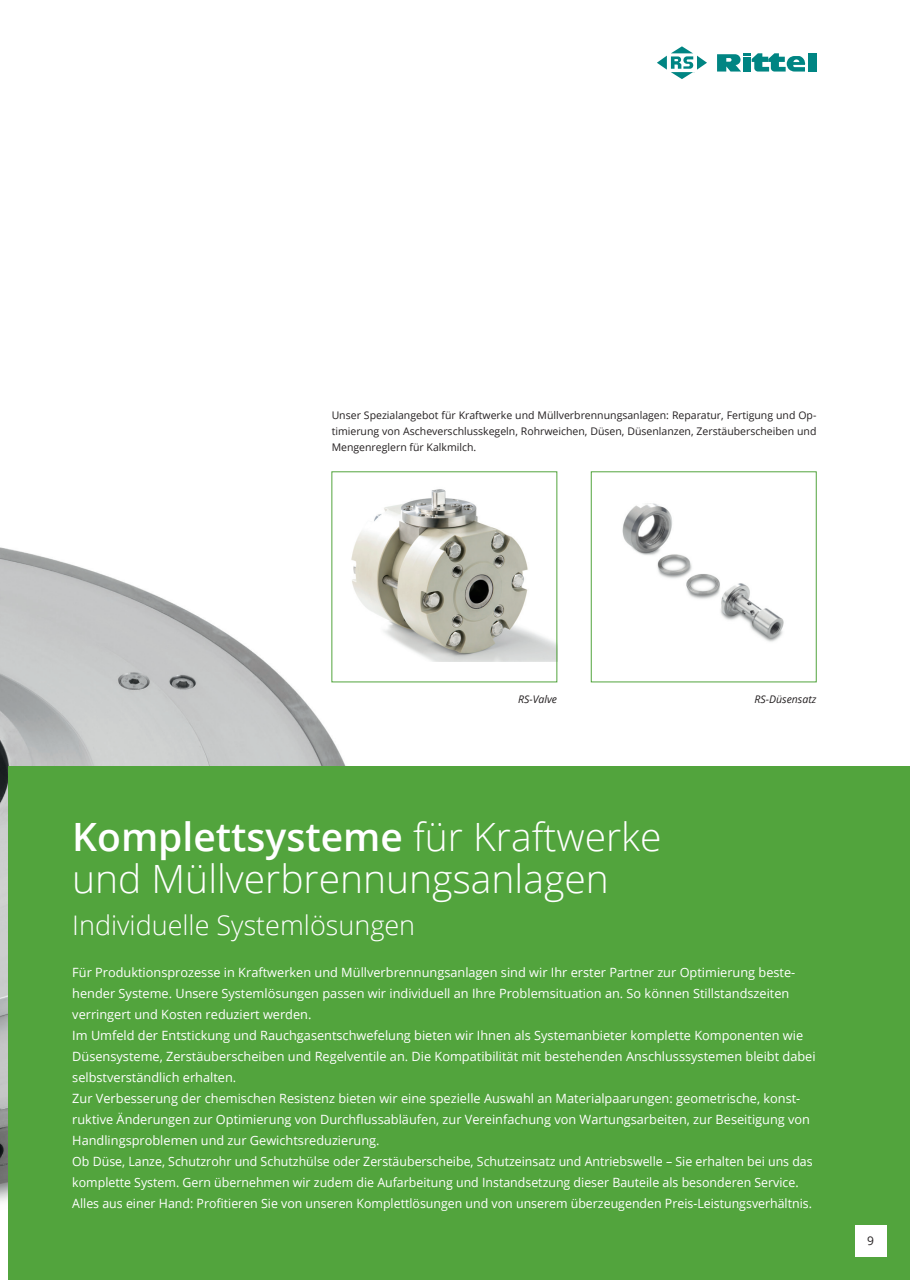
<style>
.page{position:relative;width:910px;height:1280px;background:#fff}
.page>*{position:absolute;margin:0;border:0;box-sizing:border-box;transform-origin:0 0}
.t1{font:300 39px/42.2px "Open Sans";color:#fff}
.t2{font:300 27px "Open Sans";color:#fff}
.t3{font:12.75px/21px "Open Sans";color:#fff}
.t4{font:12px "Open Sans";color:#231f20}
.t5{font:10.5px/15.9px "Open Sans";color:#231f20;text-align:justify}
.t6{font:italic 10.5px "Open Sans";color:#231f20}
.s1{font-weight:600}
</style>
<div class="page">
<img style="left:0;top:471px;width:470px;height:792px">
<div style="left:9px;top:766px;width:901px;height:514px;background:#52a43d"></div>
<img style="left:622px;top:503px;width:162px;height:139px">
<div style="left:332px;top:472px;width:225px;height:210px;background:#fff"></div>
<img style="left:351px;top:489px;width:204px;height:173px">
<div style="left:855px;top:1225px;width:31px;height:31px;background:#fff"></div>
<svg style="left:657px;top:46px;width:50px;height:33px"></svg>
<div style="left:808px;top:53px;width:8px;height:18px;background:#008583"></div>
<svg style="left:717px;top:53px;width:88px;height:19px"></svg>
<p class="t5" style="left:332px;top:407px;width:486px">Unser Spezialangebot für Kraftwerke und Müllverbrennungsanlagen: Reparatur, Fertigung und Op&shy;timierung von Ascheverschlusskegeln, Rohrweichen, Düsen, Düsenlanzen, Zerstäuberscheiben und Mengenreglern für Kalkmilch.</p>
<p class="t6" style="left:518px;top:692px;width:40px">RS-Valve</p>
<p class="t6" style="left:755px;top:692px;width:63px">RS-Düsensatz</p>
<h1 class="t1" style="left:72px;top:814px;width:591px"><span class="s1">Komplettsysteme</span> für Kraftwerke und Müllverbrennungsanlagen</h1>
<h2 class="t2" style="left:72px;top:906px;width:344px">Individuelle Systemlösungen</h2>
<p class="t3" style="left:72px;top:961px;width:745px">Für Produktionsprozesse in Kraftwerken und Müllverbrennungsanlagen sind wir Ihr erster Partner zur Optimierung beste&shy;hender Systeme. Unsere Systemlösungen passen wir individuell an Ihre Problemsituation an. So können Stillstandszeiten verringert und Kosten reduziert werden.<br>Im Umfeld der Entstickung und Rauchgasentschwefelung bieten wir Ihnen als Systemanbieter komplette Komponenten wie Düsensysteme, Zerstäuberscheiben und Regelventile an. Die Kompatibilität mit bestehenden Anschlusssystemen bleibt dabei selbstverständlich erhalten.<br>Zur Verbesserung der chemischen Resistenz bieten wir eine spezielle Auswahl an Materialpaarungen: geometrische, konst&shy;ruktive Änderungen zur Optimierung von Durchflussabläufen, zur Vereinfachung von Wartungsarbeiten, zur Beseitigung von Handlingsproblemen und zur Gewichtsreduzierung.<br>Ob Düse, Lanze, Schutzrohr und Schutzhülse oder Zerstäuberscheibe, Schutzeinsatz und Antriebswelle – Sie erhalten bei uns das komplette System. Gern übernehmen wir zudem die Aufarbeitung und Instandsetzung dieser Bauteile als besonderen Service.<br>Alles aus einer Hand: Profitieren Sie von unseren Komplettlösungen und von unserem überzeugenden Preis-Leistungsverhältnis.</p>
<p class="t4" style="left:867px;top:1232px;width:8px">9</p>
</div>
